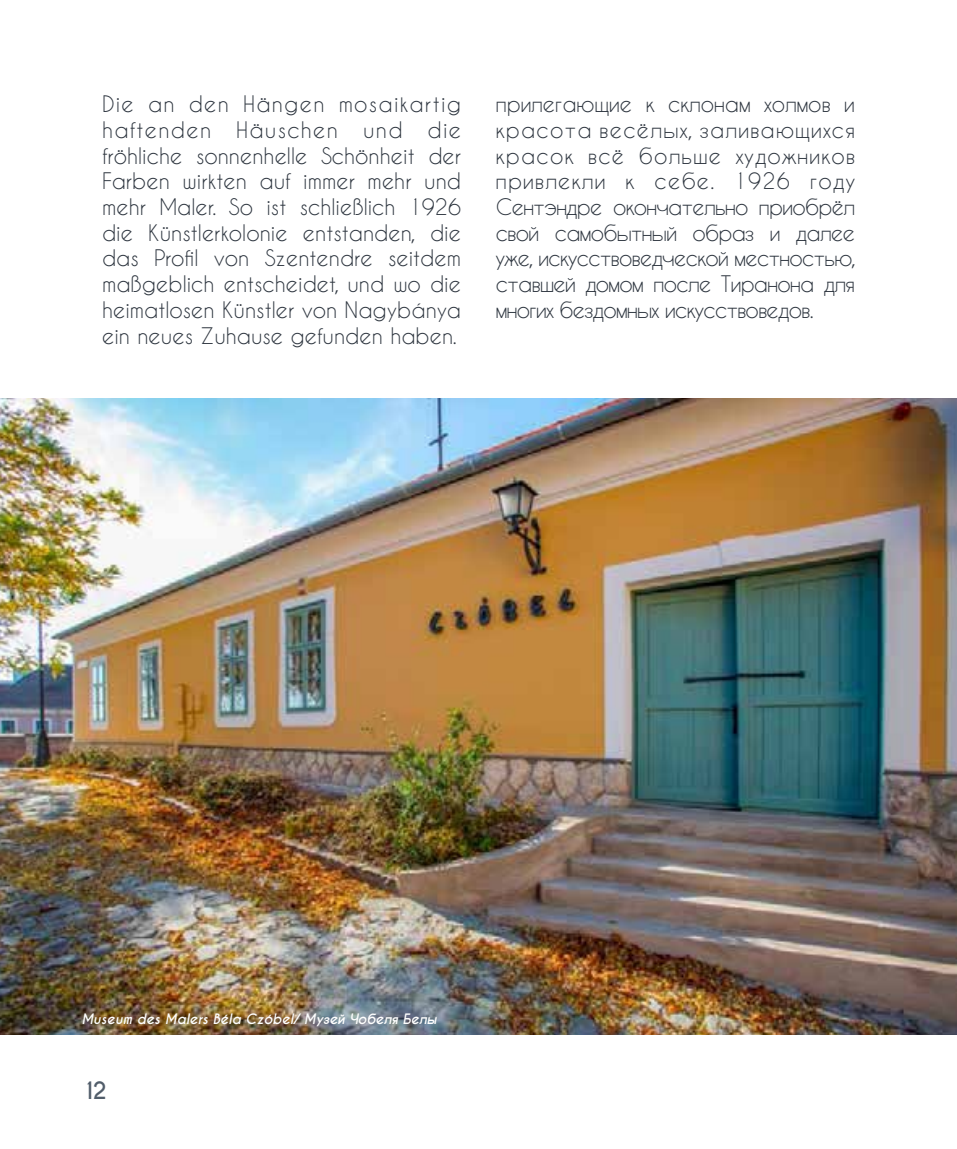
<style>
.page{position:relative;width:957px;height:1149px;background:#fff}
.page>*{position:absolute;margin:0;border:0;box-sizing:border-box;transform-origin:0 0}
.t1{font:700 22.5px "Caviar Dreams";color:#515d6a}
.t2{font:21.38px/25.7px "Caviar Dreams";letter-spacing:-.02em;color:#2d353f;text-align:justify}
.t3{font:italic 700 13.5px "Caviar Dreams";color:#fff}
</style>
<div class="page">
<img style="left:0;top:399px;width:957px;height:635px">
<p class="t2" style="left:102px;top:91px;width:360px">Die an den Hängen mosaikartig haftenden Häuschen und die fröhliche sonnenhelle Schönheit der Farben wirkten auf immer mehr und mehr Maler. So ist schließlich 1926 die Künstlerkolonie entstanden, die das Profil von Szentendre seitdem maßgeblich entscheidet, und wo die heimatlosen Künstler von Nagybánya ein neues Zuhause gefunden haben.</p>
<p class="t2" style="left:496px;top:91px;width:361px">прилегающие к склонам холмов и красота весёлых, заливающихся красок всё больше художников привлекли к себе. 1926 году Сентэндре окончательно приобрёл свой самобытный образ и далее уже, искусствоведческой местностью, ставшей домом после Тиранона для многих бездомных искусствоведов.</p>
<p class="t3" style="left:81px;top:1010px;width:356px">Museum des Malers Béla Czóbel/ Музей Чобеля Белы</p>
<p class="t1" style="left:81px;top:1076px;width:27px">12</p>
</div>
